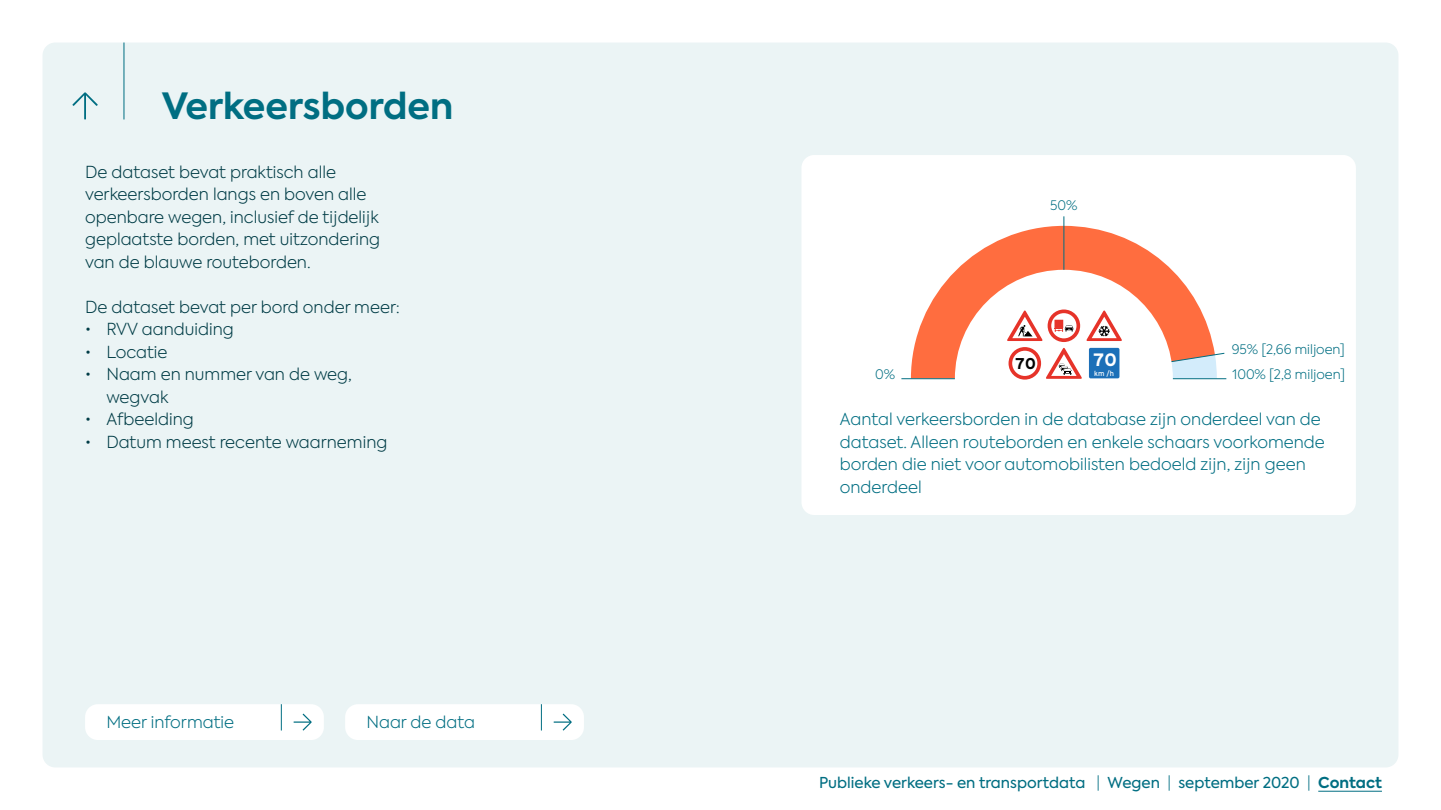
<style>
.page{position:relative;width:1441px;height:810px;background:#fff}
.page>*{position:absolute;margin:0;border:0;box-sizing:border-box;transform-origin:0 0}
.t1{font:700 36px "Axiforma";color:#006e82}
.t2{font:700 18px "Interstate";color:#fff}
.t3{font:300 16.5px/22.5px "Axiforma";color:#003c46}
.t4{font:300 16.5px/22.5px "Axiforma";color:#006e82}
.t5{font:700 15.6px "Interstate";color:#000}
.t6{font:15px "Axiforma";color:#006e82}
.t7{font:300 13.05px "Axiforma";color:#006e82}
.t8{font:7.5px "Interstate";color:#fff}
.s1{font-weight:300}
.s2{font-weight:700}
</style>
<div class="page">
<div style="left:43px;top:43px;width:1355px;height:724px;background:#ebf4f5;border-radius:13px"></div>
<div style="left:801px;top:155px;width:554px;height:360px;background:#fff;border-radius:13px"></div>
<hr style="left:901px;top:378px;width:53px;height:1px;background:#006e82">
<hr style="left:1172px;top:378px;width:54px;height:1px;background:#006e82">
<hr style="left:1063px;top:216px;width:1px;height:54px;background:#006e82">
<svg style="left:72px;top:92px;width:26px;height:27px"></svg>
<hr style="left:124px;top:43px;width:1px;height:76px;background:#006e82">
<div style="left:85px;top:704px;width:239px;height:36px;background:#fff;border-radius:13px"></div>
<svg style="left:293px;top:714px;width:18px;height:17px"></svg>
<svg style="left:281px;top:704px;width:1px;height:27px"></svg>
<div style="left:345px;top:704px;width:239px;height:36px;background:#fff;border-radius:13px"></div>
<svg style="left:553px;top:714px;width:18px;height:17px"></svg>
<svg style="left:541px;top:704px;width:1px;height:27px"></svg>
<svg style="left:910px;top:226px;width:314px;height:154px"></svg>
<hr style="left:1318px;top:791px;width:63px;height:1px;background:#006e82">
<h1 class="t1" style="left:162px;top:82px;width:293px">Verkeersborden</h1>
<p class="t3" style="left:85px;top:160px;width:296px">De dataset bevat praktisch alle verkeersborden langs en boven alle openbare wegen, inclusief de tijdelijk geplaatste borden, met uitzondering van de blauwe routeborden.</p>
<p class="t3" style="left:85px;top:295px;width:316px">De dataset bevat per bord onder meer:</p>
<p class="t3" style="left:85px;top:318px;width:150px">• RVV aanduiding</p>
<p class="t3" style="left:85px;top:340px;width:84px">• Locatie</p>
<p class="t3" style="left:106px;top:363px;width:247px;text-indent:-21px">• Naam en nummer van de weg, wegvak</p>
<p class="t3" style="left:85px;top:408px;width:110px">• Afbeelding</p>
<p class="t3" style="left:85px;top:430px;width:304px">• Datum meest recente waarneming</p>
<p class="t4" style="left:106px;top:711px;width:129px">Meer informatie</p>
<p class="t4" style="left:366px;top:711px;width:110px">Naar de data</p>
<p class="t7" style="left:875px;top:366px;width:22px">0%</p>
<p class="t7" style="left:1050px;top:197px;width:29px">50%</p>
<p class="t5" style="left:1015px;top:355px;width:22px">70</p>
<p class="t2" style="left:1093px;top:350px;width:25px">70</p>
<p class="t8" style="left:1094px;top:369px;width:21px">km /h</p>
<p class="t7" style="left:1231px;top:341px;width:115px">95% [2,66 miljoen]</p>
<p class="t7" style="left:1232px;top:366px;width:114px">100% [2,8 miljoen]</p>
<p class="t4" style="left:839px;top:408px;width:486px">Aantal verkeersborden in de database zijn onderdeel van de dataset. Alleen routeborden en enkele schaars voorkomende borden die niet voor automobilisten bedoeld zijn, zijn geen onderdeel</p>
<p class="t6" style="left:819px;top:773px;width:564px">Publieke verkeers- en transportdata <span class="s1">|</span> Wegen <span class="s1">|</span> september 2020 <span class="s1">|</span> <span class="s2">Contact</span></p>
</div>
